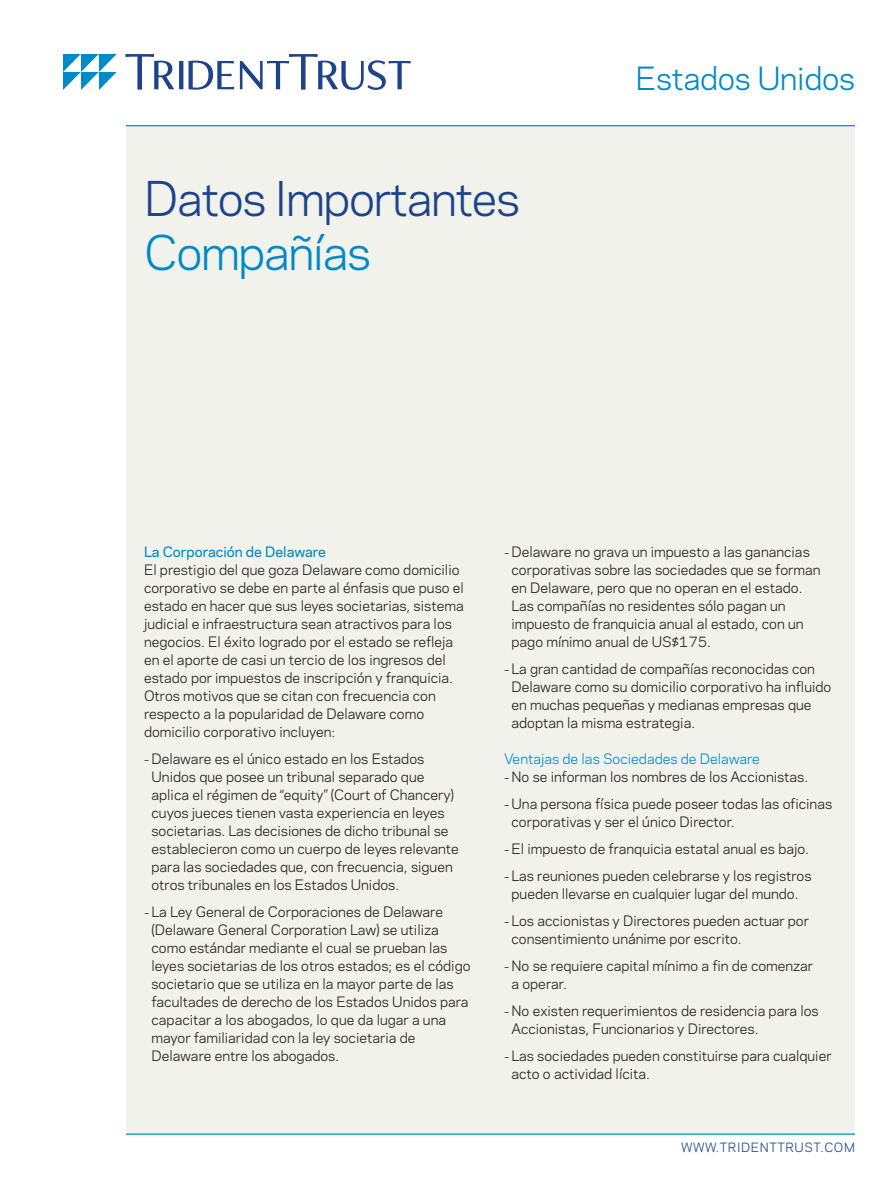
<style>
.page{position:relative;width:891px;height:1188px;background:#fff}
.page>*{position:absolute;margin:0;border:0;box-sizing:border-box;transform-origin:0 0}
.t1{font:45px "Polaris";letter-spacing:-.03em;color:#1d448b}
.t2{font:45px "Polaris";letter-spacing:-.03em;color:#008ac8}
.Page_Head{font:30px "Polaris";letter-spacing:-.01em;color:#008ac8}
._1st_Paragraph{font:13.5px/18px "Polaris";color:#231f20}
.Head_2{font:13.5px "Polaris";color:#008ac8}
.Head_1{font:500 13.5px "Polaris";color:#008ac8}
.t3{font:12px "Polaris";letter-spacing:.05em;color:#1d448b}
.s1{font-size:10.5px}
</style>
<div class="page">
<div style="left:126px;top:126px;width:729px;height:1008px;background:#f2f2ed"></div>
<hr style="left:126px;top:126px;width:729px;height:1px;background:#008ac8">
<hr style="left:126px;top:1134px;width:729px;height:1px;background:#008ac8">
<svg style="left:126px;top:54px;width:285px;height:36px"></svg>
<svg style="left:63px;top:54px;width:54px;height:36px"></svg>
<h1 class="t1" style="left:144px;top:165px;width:378px">Datos Importantes</h1>
<h1 class="t2" style="left:144px;top:219px;width:228px">Compañías</h1>
<p class="Page_Head" style="left:636px;top:56px;width:221px">Estados Unidos</p>
<p class="Head_1" style="left:144px;top:541px;width:184px">La Corporación de Delaware</p>
<p class="_1st_Paragraph" style="left:144px;top:560px;width:321px">El prestigio del que goza Delaware como domicilio corporativo se debe en parte al énfasis que puso el estado en hacer que sus leyes societarias, sistema judicial e infraestructura sean atractivos para los negocios. El éxito logrado por el estado se refleja en el aporte de casi un tercio de los ingresos del estado por impuestos de inscripción y franquicia.<br>Otros motivos que se citan con frecuencia con respecto a la popularidad de Delaware como domicilio corporativo incluyen:</p>
<p class="_1st_Paragraph" style="left:152px;top:749px;width:309px;text-indent:-8px"><span class="s1">–</span> Delaware es el único estado en los Estados Unidos que posee un tribunal separado que aplica el régimen de “equity” (Court of Chancery) cuyos jueces tienen vasta experiencia en leyes societarias. Las decisiones de dicho tribunal se establecieron como un cuerpo de leyes relevante para las sociedades que, con frecuencia, siguen otros tribunales en los Estados Unidos.</p>
<p class="_1st_Paragraph" style="left:152px;top:902px;width:321px;text-indent:-8px"><span class="s1">–</span> La Ley General de Corporaciones de Delaware (Delaware General Corporation Law) se utiliza como estándar mediante el cual se prueban las leyes societarias de los otros estados; es el código societario que se utiliza en la mayor parte de las facultades de derecho de los Estados Unidos para capacitar a los abogados, lo que da lugar a una mayor familiaridad con la ley societaria de Delaware entre los abogados.</p>
<p class="_1st_Paragraph" style="left:512px;top:542px;width:311px;text-indent:-8px"><span class="s1">–</span> Delaware no grava un impuesto a las ganancias corporativas sobre las sociedades que se forman en Delaware, pero que no operan en el estado.<br>Las compañías no residentes sólo pagan un impuesto de franquicia anual al estado, con un pago mínimo anual de US$175.</p>
<p class="_1st_Paragraph" style="left:512px;top:659px;width:321px;text-indent:-8px"><span class="s1">–</span> La gran cantidad de compañías reconocidas con Delaware como su domicilio corporativo ha influido en muchas pequeñas y medianas empresas que adoptan la misma estrategia.</p>
<p class="Head_2" style="left:504px;top:748px;width:257px">Ventajas de las Sociedades de Delaware</p>
<p class="_1st_Paragraph" style="left:504px;top:767px;width:306px"><span class="s1">–</span> No se informan los nombres de los Accionistas.</p>
<p class="_1st_Paragraph" style="left:512px;top:794px;width:322px;text-indent:-8px"><span class="s1">–</span> Una persona física puede poseer todas las oficinas corporativas y ser el único Director.</p>
<p class="_1st_Paragraph" style="left:504px;top:839px;width:307px"><span class="s1">–</span> El impuesto de franquicia estatal anual es bajo.</p>
<p class="_1st_Paragraph" style="left:504px;top:866px;width:309px;text-align:center"><span class="s1">–</span> Las reuniones pueden celebrarse y los registros pueden llevarse en cualquier lugar del mundo.</p>
<p class="_1st_Paragraph" style="left:512px;top:911px;width:299px;text-indent:-8px"><span class="s1">–</span> Los accionistas y Directores pueden actuar por consentimiento unánime por escrito.</p>
<p class="_1st_Paragraph" style="left:512px;top:956px;width:303px;text-indent:-8px"><span class="s1">–</span> No se requiere capital mínimo a fin de comenzar a operar.</p>
<p class="_1st_Paragraph" style="left:512px;top:1001px;width:309px;text-indent:-8px"><span class="s1">–</span> No existen requerimientos de residencia para los<br>Accionistas, Funcionarios y Directores.</p>
<p class="_1st_Paragraph" style="left:512px;top:1046px;width:322px;text-indent:-8px"><span class="s1">–</span> Las sociedades pueden constituirse para cualquier acto o actividad lícita.</p>
<p class="t3" style="left:681px;top:1138px;width:175px">WWW.TRIDENTTRUST.COM</p>
</div>
